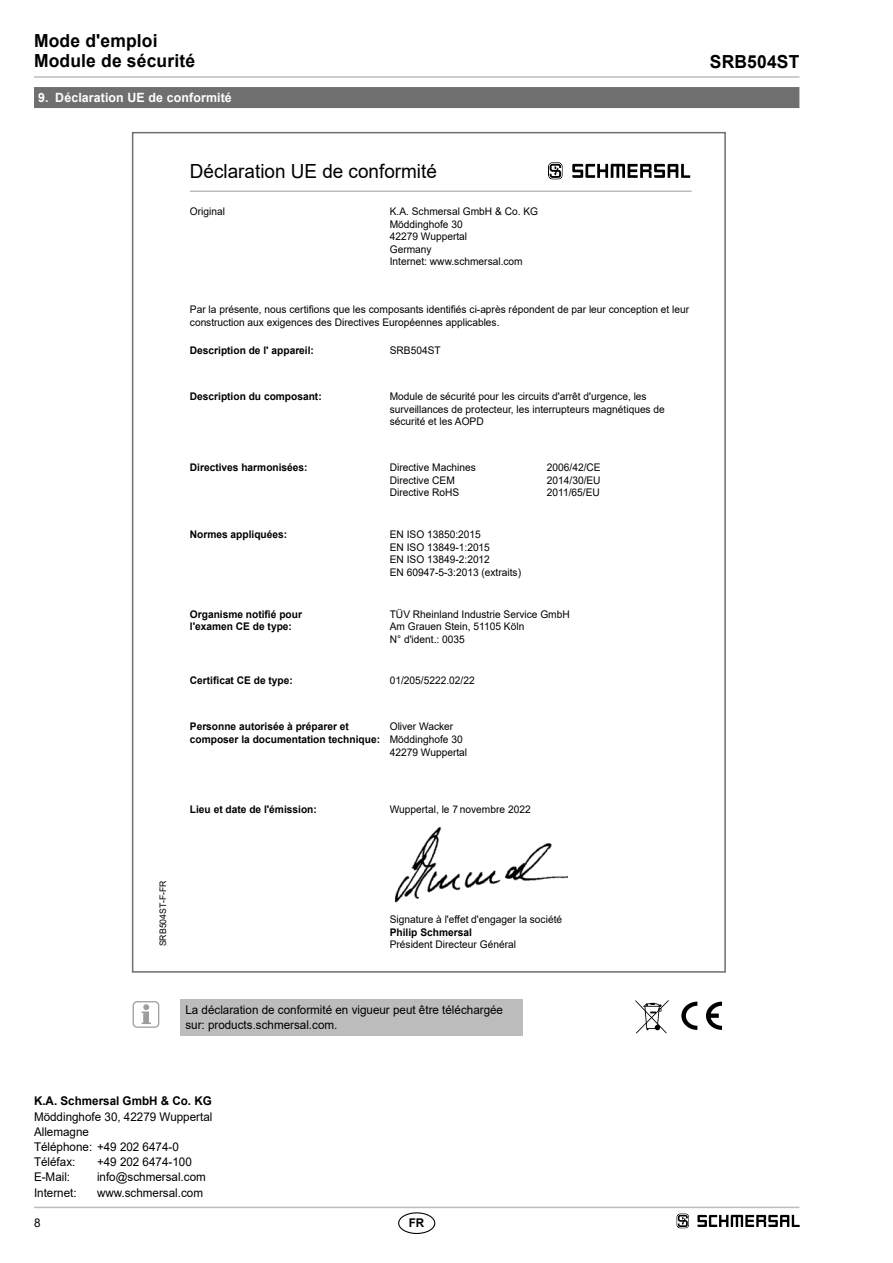
<style>
.page{position:relative;width:893px;height:1263px;background:#fff}
.page>*{position:absolute;margin:0;border:0;box-sizing:border-box;transform-origin:0 0}
.t1{font:19.5px "Arial";color:#000}
.t2{font:700 18px/20.2px "Arial";letter-spacing:.01em;color:#000}
.t3{font:700 12.75px "Arial";letter-spacing:.01em;color:#fff}
.t4{font:12px/15.1px "Arial";color:#000}
.t5{font:700 12px "Arial";color:#000}
.t6{font:10.5px/12.6px "Arial";color:#000}
.t7{font:700 10.5px/12.6px "Arial";color:#000}
.t8{font:9px "Arial";color:#000}
</style>
<div class="page">
<hr style="left:34px;top:1207px;width:765px;height:1px;background:#bcbcbc">
<hr style="left:34px;top:76px;width:765px;height:2px;background:#bcbcbc">
<div style="left:398px;top:1212px;width:37px;height:22px;border:1px solid #000;border-radius:50%"></div>
<div style="left:34px;top:87px;width:765px;height:21px;background:#706f6f"></div>
<div style="left:180px;top:999px;width:343px;height:37px;background:#bcbcbc"></div>
<svg style="left:142px;top:1004px;width:9px;height:20px"></svg>
<div style="left:133px;top:1001px;width:26px;height:27px;border:1px solid #9d9d9c;border-radius:4px"></div>
<svg style="left:635px;top:1000px;width:34px;height:33px"></svg>
<svg style="left:677px;top:1213px;width:12px;height:15px"></svg>
<svg style="left:697px;top:1215px;width:102px;height:12px"></svg>
<img style="left:394px;top:827px;width:173px;height:76px">
<hr style="left:190px;top:190px;width:502px;height:2px;background:#bcbcbc">
<svg style="left:548px;top:162px;width:14px;height:17px"></svg>
<svg style="left:572px;top:164px;width:118px;height:14px"></svg>
<svg style="left:681px;top:1002px;width:16px;height:28px"></svg>
<svg style="left:706px;top:1002px;width:16px;height:28px"></svg>
<h2 class="t2" style="left:34px;top:31px;width:163px">Mode d'emploi<br>Module de sécurité</h2>
<p class="t3" style="left:38px;top:89px;width:195px">9. Déclaration UE de conformité</p>
<h2 class="t2" style="left:710px;top:52px;width:91px">SRB504ST</h2>
<h1 class="t1" style="left:190px;top:158px;width:249px">Déclaration UE de conformité</h1>
<p class="t6" style="left:190px;top:205px;width:37px">Original</p>
<p class="t6" style="left:390px;top:205px;width:150px">K.A. Schmersal GmbH &amp; Co. KG<br>Möddinghofe 30<br>42279 Wuppertal<br>Germany<br>Internet: www.schmersal.com</p>
<p class="t6" style="left:190px;top:303px;width:501px">Par la présente, nous certifions que les composants identifiés ci-après répondent de par leur conception et leur construction aux exigences des Directives Européennes applicables.</p>
<p class="t7" style="left:190px;top:344px;width:126px">Description de l' appareil:</p>
<p class="t6" style="left:390px;top:344px;width:52px">SRB504ST</p>
<p class="t7" style="left:190px;top:390px;width:133px">Description du composant:</p>
<p class="t6" style="left:390px;top:390px;width:277px">Module de sécurité pour les circuits d'arrêt d'urgence, les surveillances de protecteur, les interrupteurs magnétiques de sécurité et les AOPD</p>
<p class="t7" style="left:190px;top:461px;width:119px">Directives harmonisées:</p>
<p class="t6" style="left:390px;top:461px;width:88px">Directive Machines<br>Directive CEM<br>Directive RoHS</p>
<p class="t6" style="left:547px;top:461px;width:55px;text-align:justify">2006/42/CE 2014/30/EU 2011/65/EU</p>
<p class="t7" style="left:190px;top:528px;width:99px">Normes appliquées:</p>
<p class="t6" style="left:390px;top:528px;width:133px">EN ISO 13850:2015<br>EN ISO 13849-1:2015<br>EN ISO 13849-2:2012<br>EN 60947-5-3:2013 (extraits)</p>
<p class="t7" style="left:190px;top:608px;width:114px">Organisme notifié pour l'examen CE de type:</p>
<p class="t6" style="left:390px;top:607px;width:181px">TÜV Rheinland Industrie Service GmbH<br>Am Grauen Stein, 51105 Köln<br>N° d'ident.: 0035</p>
<p class="t7" style="left:190px;top:675px;width:105px">Certificat CE de type:</p>
<p class="t6" style="left:390px;top:674px;width:86px">01/205/5222.02/22</p>
<p class="t7" style="left:190px;top:720px;width:192px">Personne autorisée à préparer et composer la documentation technique:</p>
<p class="t6" style="left:390px;top:720px;width:79px">Oliver Wacker<br>Möddinghofe 30<br>42279 Wuppertal</p>
<p class="t7" style="left:190px;top:804px;width:128px">Lieu et date de l'émission:</p>
<p class="t6" style="left:390px;top:803px;width:142px">Wuppertal, le 7 novembre 2022</p>
<p class="t8" style="left:157px;top:946px;width:67px;rotate:-90deg">SRB504ST-F-FR</p>
<p class="t6" style="left:390px;top:913px;width:174px">Signature à l'effet d'engager la société</p>
<p class="t7" style="left:390px;top:926px;width:84px">Philip Schmersal</p>
<p class="t6" style="left:390px;top:938px;width:128px">Président Directeur Général</p>
<p class="t4" style="left:185px;top:1002px;width:319px">La déclaration de conformité en vigueur peut être téléchargée sur: products.schmersal.com.</p>
<p class="t5" style="left:34px;top:1093px;width:179px">K.A. Schmersal GmbH &amp; Co. KG</p>
<p class="t4" style="left:34px;top:1109px;width:180px">Möddinghofe 30, 42279 Wuppertal<br>Allemagne<br>Téléphone: +49 202 6474-0<br>Téléfax:</p>
<p class="t4" style="left:97px;top:1154px;width:96px">+49 202 6474-100</p>
<p class="t4" style="left:34px;top:1169px;width:38px">E-Mail:</p>
<p class="t4" style="left:97px;top:1169px;width:110px">info@schmersal.com</p>
<p class="t4" style="left:34px;top:1185px;width:44px">Internet:</p>
<p class="t4" style="left:97px;top:1185px;width:108px">www.schmersal.com</p>
<p class="t4" style="left:34px;top:1215px;width:8px">8</p>
<p class="t5" style="left:409px;top:1214px;width:17px">FR</p>
</div>
